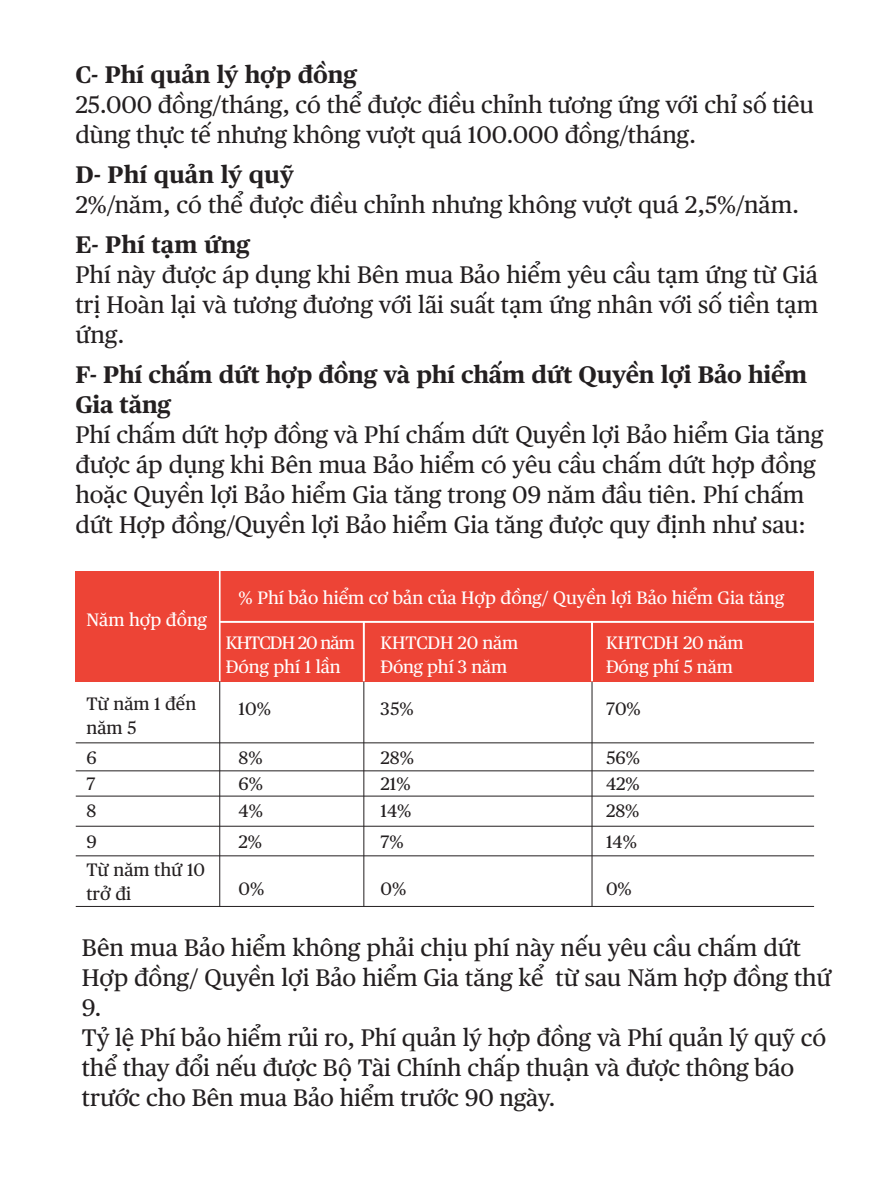
<style>
.page{position:relative;width:893px;height:1191px;background:#fff}
.page>*{position:absolute;margin:0;border:0;box-sizing:border-box;transform-origin:0 0}
.t1{font:24px/30px "Chubb Publico Text VN";color:#231f20}
.t2{font:700 24px/30px "Chubb Publico Text VN";letter-spacing:-.01em;color:#231f20}
.t3{font:18px/24px "Chubb Publico Text VN";color:#fff}
.t4{font:18px/26.6px "Chubb Publico Text VN";color:#231f20}
.t5{font:18px/24px "Chubb Publico Text VN";letter-spacing:-.05em;color:#fff}
</style>
<div class="page">
<div style="left:76px;top:571px;width:737px;height:110px;background:#ed4436"></div>
<hr style="left:76px;top:742px;width:737px;height:1px;background:#231f20">
<hr style="left:220px;top:621px;width:593px;height:2px;background:#fff">
<hr style="left:76px;top:770px;width:737px;height:1px;background:#231f20">
<hr style="left:76px;top:795px;width:737px;height:1px;background:#231f20">
<hr style="left:76px;top:826px;width:737px;height:1px;background:#231f20">
<hr style="left:76px;top:855px;width:737px;height:1px;background:#231f20">
<hr style="left:76px;top:906px;width:737px;height:1px;background:#231f20">
<hr style="left:219px;top:571px;width:1px;height:110px;background:#fff">
<hr style="left:363px;top:622px;width:2px;height:59px;background:#fff">
<hr style="left:591px;top:622px;width:2px;height:59px;background:#fff">
<hr style="left:219px;top:681px;width:1px;height:225px;background:#231f20">
<hr style="left:363px;top:682px;width:1px;height:224px;background:#231f20">
<hr style="left:591px;top:682px;width:1px;height:224px;background:#231f20">
<p class="t2" style="left:75px;top:57px;width:283px">C- Phí quản lý hợp đồng</p>
<p class="t1" style="left:75px;top:88px;width:740px">25.000 đồng/tháng, có thể được điều chỉnh tương ứng với chỉ số tiêu dùng thực tế nhưng không vượt quá 100.000 đồng/tháng.</p>
<p class="t2" style="left:75px;top:157px;width:220px">D- Phí quản lý quỹ</p>
<p class="t1" style="left:75px;top:188px;width:725px">2%/năm, có thể được điều chỉnh nhưng không vượt quá 2,5%/năm.</p>
<p class="t2" style="left:75px;top:227px;width:176px">E- Phí tạm ứng</p>
<p class="t1" style="left:75px;top:258px;width:744px;text-align:justify">Phí này được áp dụng khi Bên mua Bảo hiểm yêu cầu tạm ứng từ Giá trị Hoàn lại và tương đương với lãi suất tạm ứng nhân với số tiền tạm ứng.</p>
<p class="t2" style="left:75px;top:357px;width:733px">F- Phí chấm dứt hợp đồng và phí chấm dứt Quyền lợi Bảo hiểm<br>Gia tăng</p>
<p class="t1" style="left:75px;top:418px;width:749px">Phí chấm dứt hợp đồng và Phí chấm dứt Quyền lợi Bảo hiểm Gia tăng được áp dụng khi Bên mua Bảo hiểm có yêu cầu chấm dứt hợp đồng hoặc Quyền lợi Bảo hiểm Gia tăng trong 09 năm đầu tiên. Phí chấm dứt Hợp đồng/Quyền lợi Bảo hiểm Gia tăng được quy định như sau:</p>
<p class="t3" style="left:238px;top:585px;width:547px">% Phí bảo hiểm cơ bản của Hợp đồng/ Quyền lợi Bảo hiểm Gia tăng</p>
<p class="t5" style="left:226px;top:629px;width:130px">KHTCDH 20 năm<br>Đóng phí 1 lần</p>
<p class="t3" style="left:380px;top:629px;width:139px">KHTCDH 20 năm<br>Đóng phí 3 năm</p>
<p class="t3" style="left:606px;top:629px;width:139px">KHTCDH 20 năm<br>Đóng phí 5 năm</p>
<p class="t4" style="left:380px;top:694px;width:35px">35%</p>
<p class="t4" style="left:380px;top:743px;width:35px">28%<br>21%<br>14%</p>
<p class="t4" style="left:380px;top:827px;width:25px">7%</p>
<p class="t4" style="left:380px;top:874px;width:27px">0%</p>
<p class="t3" style="left:86px;top:607px;width:122px">Năm hợp đồng</p>
<p class="t4" style="left:86px;top:690px;width:111px;line-height:24px">Từ năm 1 đến năm 5</p>
<p class="t4" style="left:238px;top:694px;width:34px">10%</p>
<p class="t4" style="left:86px;top:743px;width:12px">6</p>
<p class="t4" style="left:238px;top:743px;width:26px">8%</p>
<p class="t4" style="left:86px;top:769px;width:10px">7</p>
<p class="t4" style="left:238px;top:769px;width:26px">6%</p>
<p class="t4" style="left:86px;top:796px;width:11px">8</p>
<p class="t4" style="left:238px;top:796px;width:26px">4%</p>
<p class="t4" style="left:86px;top:827px;width:12px">9</p>
<p class="t4" style="left:238px;top:827px;width:25px">2%</p>
<p class="t4" style="left:238px;top:874px;width:27px">0%</p>
<p class="t4" style="left:606px;top:694px;width:36px">70%</p>
<p class="t4" style="left:606px;top:743px;width:35px;text-align:justify">56% 42% 28%</p>
<p class="t4" style="left:606px;top:827px;width:32px">14%</p>
<p class="t4" style="left:606px;top:874px;width:27px">0%</p>
<p class="t4" style="left:86px;top:856px;width:120px;line-height:24px">Từ năm thứ 10 trở đi</p>
<p class="t1" style="left:82px;top:931px;width:751px">Bên mua Bảo hiểm không phải chịu phí này nếu yêu cầu chấm dứt Hợp đồng/ Quyền lợi Bảo hiểm Gia tăng kể từ sau Năm hợp đồng thứ 9.<br>Tỷ lệ Phí bảo hiểm rủi ro, Phí quản lý hợp đồng và Phí quản lý quỹ có thể thay đổi nếu được Bộ Tài Chính chấp thuận và được thông báo trước cho Bên mua Bảo hiểm trước 90 ngày.</p>
</div>
